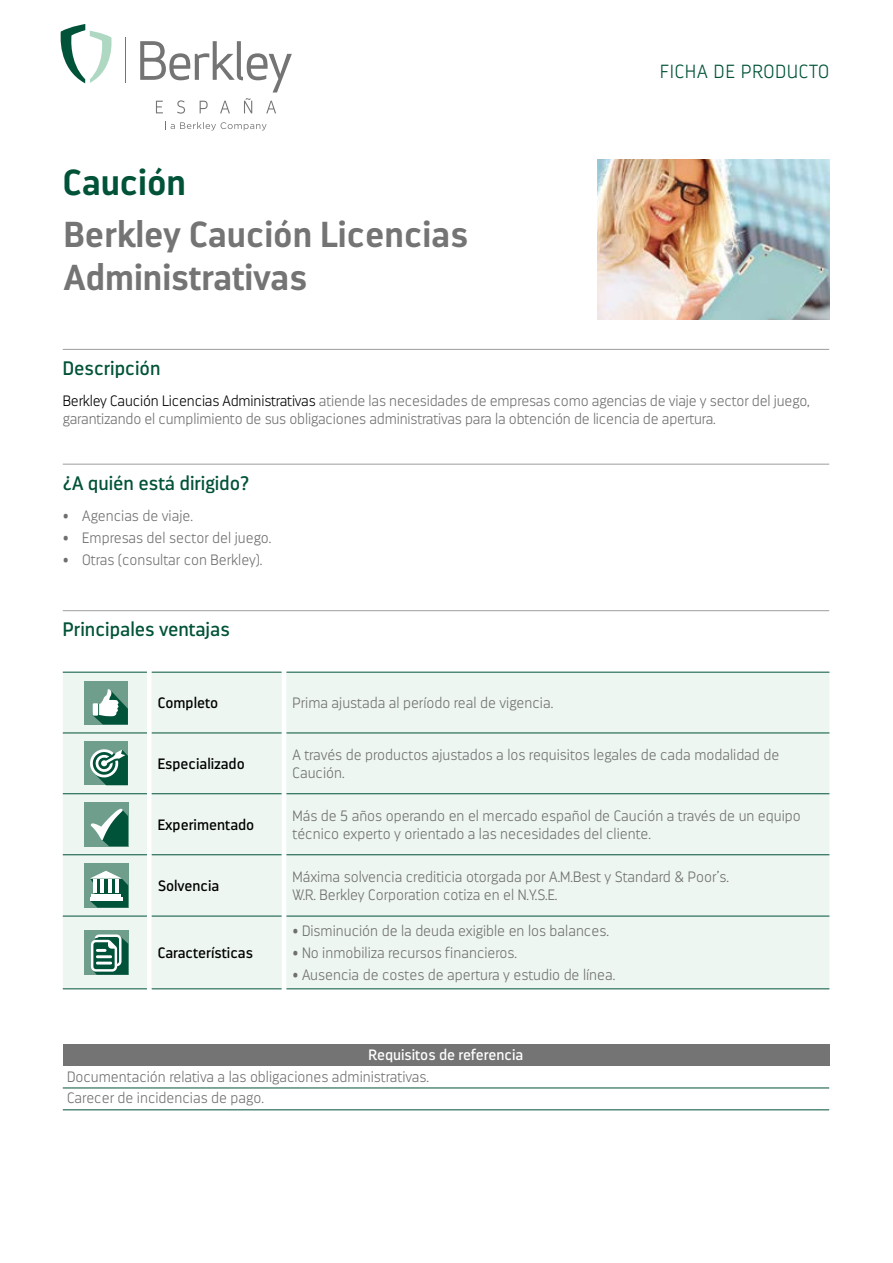
<style>
.page{position:relative;width:893px;height:1263px;background:#fff}
.page>*{position:absolute;margin:0;border:0;box-sizing:border-box;transform-origin:0 0}
.t1{font:700 36px/43.2px "Darwin";color:#757474}
.t2{font:700 36px "Darwin";color:#005239}
.t3{font:19.5px "Darwin";color:#005239}
.t4{font:200 19.05px "Darwin";letter-spacing:.05em;color:#005239}
.t5{font:200 15px/18px "Darwin";color:#706f6f}
.t6{font:15px "Darwin";color:#000}
.t7{font:15px "Darwin";color:#fff}
.s1{color:#000}
</style>
<div class="page">
<img style="left:597px;top:159px;width:232px;height:161px">
<hr style="left:63px;top:349px;width:766px;height:1px;background:#9d9d9c">
<hr style="left:63px;top:464px;width:766px;height:1px;background:#9d9d9c">
<hr style="left:63px;top:610px;width:766px;height:1px;background:#9d9d9c">
<div style="left:63px;top:673px;width:766px;height:315px;background:#edf6f1"></div>
<hr style="left:63px;top:672px;width:84px;height:1px;background:#005239">
<hr style="left:151px;top:672px;width:131px;height:1px;background:#005239">
<hr style="left:286px;top:672px;width:543px;height:1px;background:#005239">
<hr style="left:63px;top:732px;width:84px;height:1px;background:#005239">
<hr style="left:151px;top:732px;width:131px;height:1px;background:#005239">
<hr style="left:286px;top:732px;width:543px;height:1px;background:#005239">
<hr style="left:63px;top:793px;width:84px;height:1px;background:#005239">
<hr style="left:151px;top:793px;width:131px;height:1px;background:#005239">
<hr style="left:286px;top:793px;width:543px;height:1px;background:#005239">
<hr style="left:63px;top:854px;width:84px;height:1px;background:#005239">
<hr style="left:151px;top:854px;width:131px;height:1px;background:#005239">
<hr style="left:286px;top:854px;width:543px;height:1px;background:#005239">
<hr style="left:63px;top:916px;width:84px;height:1px;background:#005239">
<hr style="left:151px;top:916px;width:131px;height:1px;background:#005239">
<hr style="left:286px;top:916px;width:543px;height:1px;background:#005239">
<hr style="left:63px;top:988px;width:84px;height:1px;background:#005239">
<hr style="left:151px;top:988px;width:131px;height:1px;background:#005239">
<hr style="left:286px;top:988px;width:543px;height:1px;background:#005239">
<hr style="left:147px;top:672px;width:4px;height:61px;background:#fff">
<hr style="left:282px;top:672px;width:4px;height:61px;background:#fff">
<hr style="left:147px;top:733px;width:4px;height:61px;background:#fff">
<hr style="left:282px;top:733px;width:4px;height:61px;background:#fff">
<hr style="left:147px;top:794px;width:4px;height:61px;background:#fff">
<hr style="left:282px;top:794px;width:4px;height:61px;background:#fff">
<hr style="left:147px;top:855px;width:4px;height:61px;background:#fff">
<hr style="left:282px;top:855px;width:4px;height:61px;background:#fff">
<hr style="left:147px;top:916px;width:4px;height:73px;background:#fff">
<hr style="left:282px;top:916px;width:4px;height:73px;background:#fff">
<div style="left:84px;top:681px;width:44px;height:43px;background:#6f9e8d"></div>
<svg style="left:93px;top:689px;width:35px;height:35px"></svg>
<div style="left:84px;top:741px;width:44px;height:44px;background:#6f9e8d"></div>
<svg style="left:90px;top:749px;width:38px;height:36px"></svg>
<div style="left:84px;top:802px;width:44px;height:44px;background:#6f9e8d"></div>
<svg style="left:91px;top:809px;width:37px;height:37px"></svg>
<div style="left:84px;top:863px;width:44px;height:44px;background:#6f9e8d"></div>
<svg style="left:90px;top:871px;width:38px;height:36px"></svg>
<hr style="left:93px;top:879px;width:3px;height:14px;background:#fff">
<hr style="left:116px;top:879px;width:3px;height:14px;background:#fff">
<hr style="left:101px;top:879px;width:3px;height:14px;background:#fff">
<hr style="left:108px;top:879px;width:3px;height:14px;background:#fff">
<hr style="left:91px;top:894px;width:30px;height:2px;background:#fff">
<hr style="left:90px;top:897px;width:32px;height:4px;background:#fff">
<div style="left:84px;top:930px;width:44px;height:45px;background:#6f9e8d"></div>
<svg style="left:91px;top:934px;width:37px;height:41px;background:#5e9282"></svg>
<div style="left:63px;top:1045px;width:766px;height:21px;background:#757474"></div>
<hr style="left:63px;top:1087px;width:766px;height:1px;background:#005239">
<hr style="left:63px;top:1109px;width:766px;height:1px;background:#005239">
<svg style="left:60px;top:24px;width:52px;height:59px"></svg>
<hr style="left:125px;top:37px;width:1px;height:46px;background:#757474">
<svg style="left:140px;top:41px;width:152px;height:73px"></svg>
<svg style="left:165px;top:122px;width:102px;height:8px"></svg>
<h1 class="t2" style="left:63px;top:160px;width:125px">Caución</h1>
<h1 class="t1" style="left:64px;top:213px;width:406px">Berkley Caución Licencias<br>Administrativas</h1>
<p class="t4" style="left:660px;top:60px;width:170px">FICHA DE PRODUCTO</p>
<h2 class="t3" style="left:63px;top:357px;width:99px">Descripción</h2>
<p class="t5" style="left:63px;top:392px;width:748px"><span class="s1">Berkley Caución Licencias Administrativas</span> atiende las necesidades de empresas como agencias de viaje y sector del juego, garantizando el cumplimiento de sus obligaciones administrativas para la obtención de licencia de apertura.</p>
<h2 class="t3" style="left:63px;top:471px;width:188px">¿A quién está dirigido?</h2>
<p class="t5" style="left:63px;top:506px;width:132px">• Agencias de viaje.</p>
<p class="t5" style="left:63px;top:529px;width:210px">• Empresas del sector del juego.</p>
<p class="t5" style="left:63px;top:551px;width:201px">• Otras (consultar con Berkley).</p>
<h2 class="t3" style="left:63px;top:618px;width:168px">Principales ventajas</h2>
<p class="t6" style="left:158px;top:694px;width:62px">Completo</p>
<p class="t5" style="left:293px;top:694px;width:262px">Prima ajustada al período real de vigencia.</p>
<p class="t6" style="left:158px;top:755px;width:89px">Especializado</p>
<p class="t5" style="left:293px;top:746px;width:488px">A través de productos ajustados a los requisitos legales de cada modalidad de<br>Caución.</p>
<p class="t6" style="left:158px;top:816px;width:98px">Experimentado</p>
<p class="t5" style="left:293px;top:807px;width:510px">Más de 5 años operando en el mercado español de Caución a través de un equipo técnico experto y orientado a las necesidades del cliente.</p>
<p class="t6" style="left:158px;top:877px;width:63px">Solvencia</p>
<p class="t5" style="left:293px;top:868px;width:438px">Máxima solvencia crediticia otorgada por A.M.Best y Standard &amp; Poor’s.<br>W.R. Berkley Corporation cotiza en el N.Y.S.E.</p>
<p class="t6" style="left:158px;top:944px;width:97px">Características</p>
<p class="t5" style="left:293px;top:922px;width:318px">• Disminución de la deuda exigible en los balances.</p>
<p class="t5" style="left:293px;top:944px;width:226px">• No inmobiliza recursos financieros.</p>
<p class="t5" style="left:293px;top:966px;width:324px">• Ausencia de costes de apertura y estudio de línea.</p>
<p class="t7" style="left:369px;top:1046px;width:156px">Requisitos de referencia</p>
<p class="t5" style="left:67px;top:1065px;width:364px;line-height:21.9px">Documentación relativa a las obligaciones administrativas.<br>Carecer de incidencias de pago.</p>
</div>
